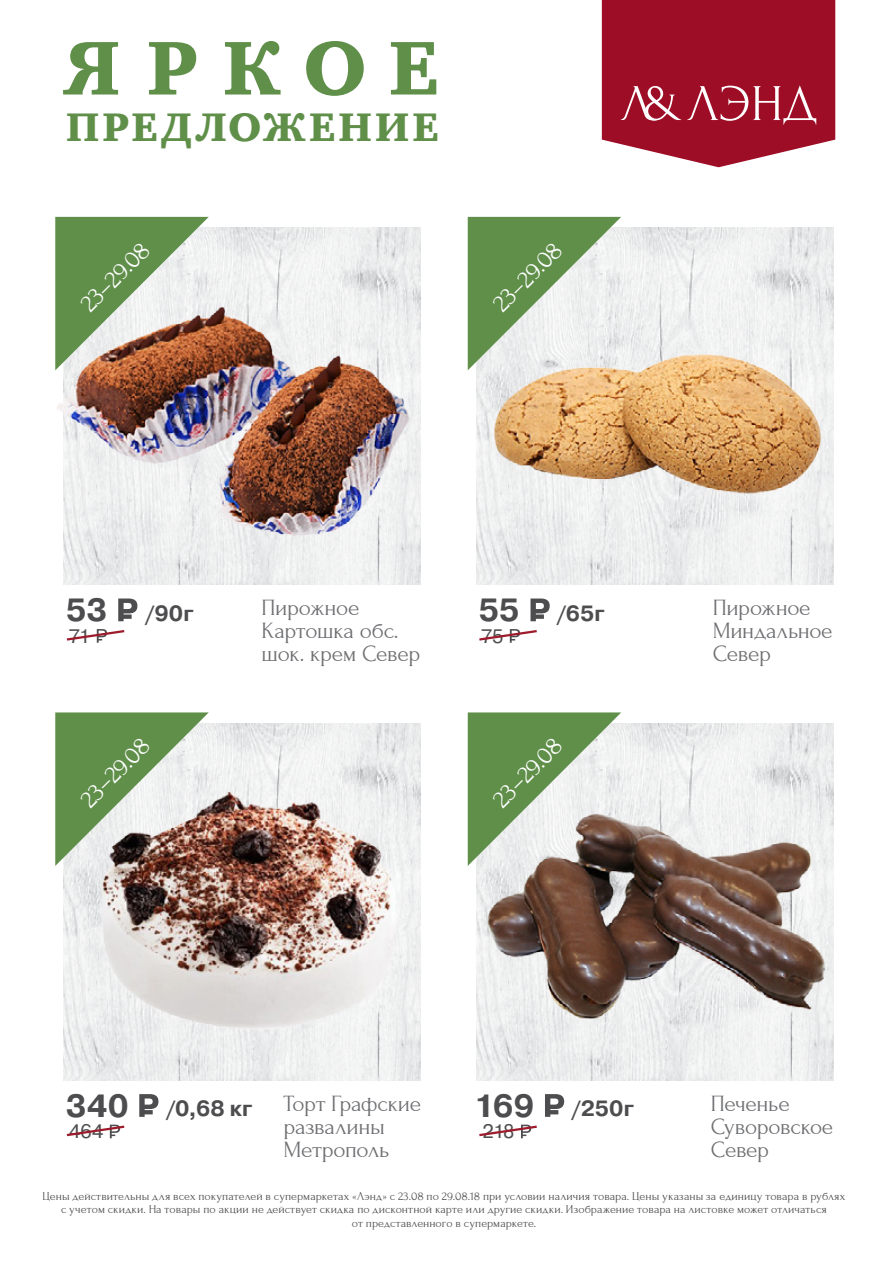
<style>
.page{position:relative;width:893px;height:1263px;background:#fff}
.page>*{position:absolute;margin:0;border:0;box-sizing:border-box;transform-origin:0 0}
.t1{font:78.15px "Charter Black C";letter-spacing:.305em;color:#5f8f49}
.t2{font:40.95px "Charter Black C";letter-spacing:.075em;color:#5f8f49}
.t3{font:25.5px "Forum";color:#fff}
.t4{font:23.25px/23px "Forum";letter-spacing:-.015em;color:#6d6e71}
.t5{font:700 22.05px "Pragmatica";letter-spacing:.005em;color:#4d4d4f}
.t6{font:19.5px "Pragmatica";letter-spacing:-.035em;color:#4d4d4f}
.t7{font:12px/13.5px "Forum";letter-spacing:.005em;color:#4d4d4f;text-align:center}
.s1{font-size:32.1px}
</style>
<div class="page">
<svg style="left:602px;top:0;width:233px;height:167px;background:#a9293f"></svg>
<img style="left:64px;top:227px;width:357px;height:358px">
<img style="left:476px;top:227px;width:357px;height:358px">
<img style="left:514px;top:723px;width:319px;height:357px">
<img style="left:55px;top:270px;width:356px;height:297px">
<img style="left:491px;top:291px;width:333px;height:277px">
<img style="left:63px;top:713px;width:451px;height:391px">
<img style="left:480px;top:799px;width:354px;height:231px">
<svg style="left:118px;top:598px;width:19px;height:23px"></svg>
<svg style="left:66px;top:629px;width:59px;height:14px"></svg>
<svg style="left:55px;top:217px;width:154px;height:153px"></svg>
<svg style="left:530px;top:598px;width:20px;height:23px"></svg>
<svg style="left:479px;top:629px;width:58px;height:14px"></svg>
<svg style="left:468px;top:217px;width:153px;height:153px"></svg>
<svg style="left:139px;top:1094px;width:19px;height:23px"></svg>
<svg style="left:66px;top:1124px;width:59px;height:14px"></svg>
<svg style="left:55px;top:712px;width:154px;height:154px"></svg>
<svg style="left:545px;top:1094px;width:19px;height:23px"></svg>
<svg style="left:479px;top:1124px;width:58px;height:14px"></svg>
<svg style="left:468px;top:712px;width:153px;height:154px"></svg>
<h1 class="t1" style="left:63px;top:24px;width:377px">ЯРКОЕ</h1>
<h2 class="t2" style="left:66px;top:104px;width:374px">ПРЕДЛОЖЕНИЕ</h2>
<h3 class="t3" style="left:75px;top:297px;width:88px;rotate:-45deg">23–29.08</h3>
<h3 class="t3" style="left:487px;top:297px;width:88px;rotate:-45deg">23–29.08</h3>
<h3 class="t5" style="left:66px;top:599px;width:129px"><span class="s1">53</span> /90г</h3>
<h3 class="t6" style="left:69px;top:624px;width:23px">71</h3>
<h3 class="t3" style="left:75px;top:793px;width:88px;rotate:-45deg">23–29.08</h3>
<h3 class="t4" style="left:262px;top:596px;width:160px">Пирожное<br>Картошка обс. шок. крем Север</h3>
<h3 class="t5" style="left:478px;top:599px;width:128px"><span class="s1">55</span> /65г</h3>
<h3 class="t6" style="left:481px;top:624px;width:24px">75</h3>
<h3 class="t3" style="left:487px;top:793px;width:88px;rotate:-45deg">23–29.08</h3>
<h3 class="t4" style="left:713px;top:596px;width:121px">Пирожное<br>Миндальное<br>Север</h3>
<h3 class="t5" style="left:66px;top:1094px;width:188px"><span class="s1">340</span> /0,68 кг</h3>
<h3 class="t6" style="left:69px;top:1119px;width:36px">464</h3>
<h3 class="t4" style="left:283px;top:1092px;width:139px">Торт Графские развалины<br>Метрополь</h3>
<h3 class="t5" style="left:474px;top:1094px;width:162px"><span class="s1">169</span> /250г</h3>
<h3 class="t6" style="left:483px;top:1119px;width:33px">218</h3>
<h3 class="t4" style="left:711px;top:1092px;width:124px">Печенье<br>Суворовское<br>Север</h3>
<p class="t7" style="left:43px;top:1189px;width:804px">Цены действительны для всех покупателей в супермаркетах «Лэнд» с 23.08 по 29.08.18 при условии наличия товара. Цены указаны за единицу товара в рублях с учетом скидки. На товары по акции не действует скидка по дисконтной карте или другие скидки. Изображение товара на листовке может отличаться<br>от представленного в супермаркете.</p>
</div>
